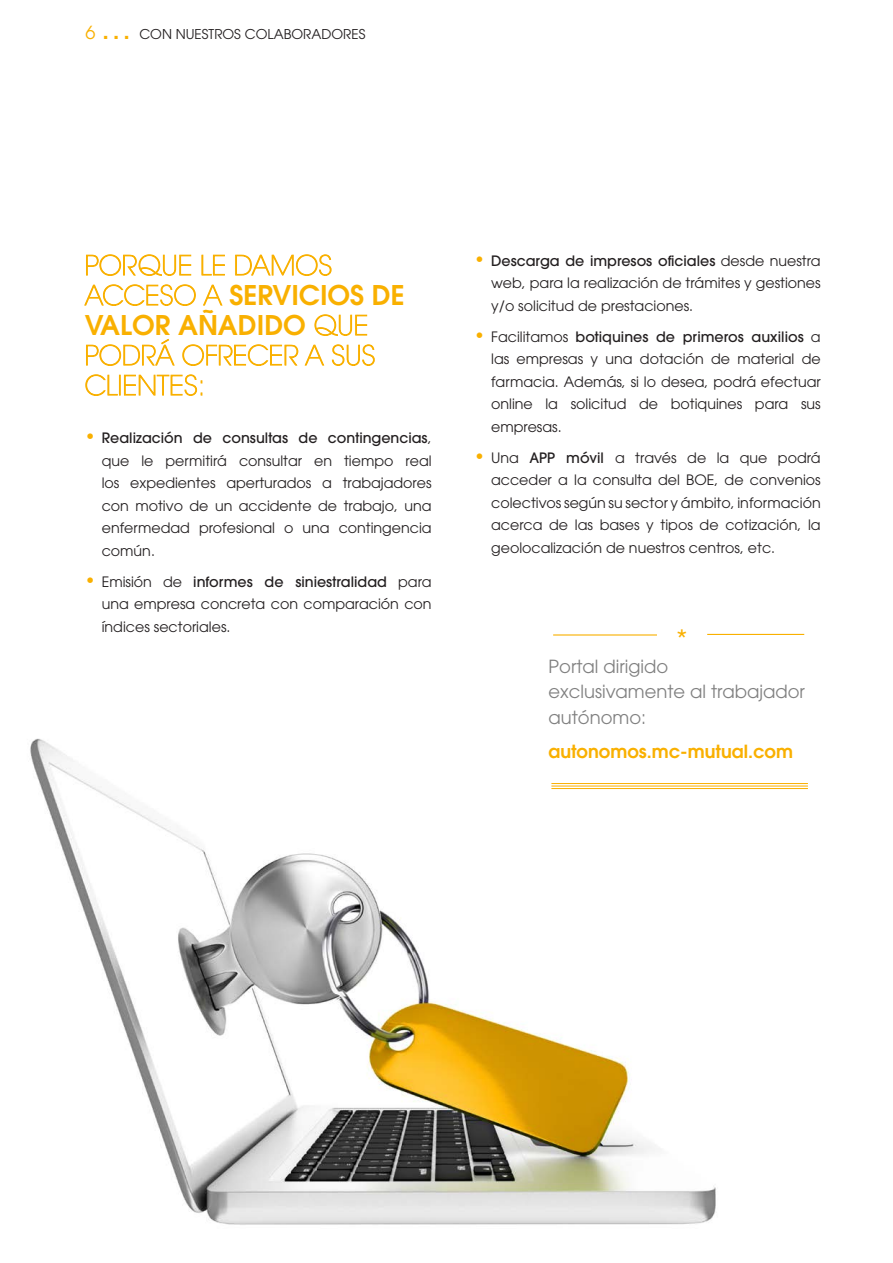
<style>
.page{position:relative;width:893px;height:1263px;background:#fff}
.page>*{position:absolute;margin:0;border:0;box-sizing:border-box;transform-origin:0 0}
.t1{font:600 27px/30px "ITC Avant Garde Std";color:#f9b000}
.t2{font:500 22.5px "ITC Avant Garde Std";color:#f9b000}
.t3{font:18px/25.5px "ITC Avant Garde Pro";color:#808080}
.t4{font:600 18px "ITC Avant Garde Std";color:#f9b000}
.t5{font:18px "ITC Avant Garde Pro";color:#f9b000}
.t6{font:14.25px/22.5px "ITC Avant Garde Pro";color:#231f20;text-align:justify}
.t7{font:13.5px "ITC Avant Garde Pro";color:#231f20}
.s1{font-family:"Frutiger Neue LT Pro";font-size:31.5px}
.s2{font-weight:200}
.s3{font-family:"ITC Avant Garde Std";font-weight:500;font-size:18px;color:#f9b000}
.s4{font-family:"ITC Avant Garde Std";font-weight:500}
</style>
<div class="page">
<svg style="left:86px;top:254px;width:105px;height:22px"></svg>
<svg style="left:201px;top:254px;width:24px;height:22px"></svg>
<svg style="left:235px;top:254px;width:97px;height:22px"></svg>
<svg style="left:84px;top:284px;width:112px;height:22px"></svg>
<svg style="left:203px;top:284px;width:20px;height:22px"></svg>
<svg style="left:314px;top:314px;width:53px;height:22px"></svg>
<svg style="left:86px;top:338px;width:89px;height:28px"></svg>
<svg style="left:182px;top:344px;width:142px;height:22px"></svg>
<svg style="left:332px;top:344px;width:43px;height:22px"></svg>
<svg style="left:85px;top:374px;width:33px;height:22px"></svg>
<div style="left:119px;top:375px;width:2px;height:20px;border:1px solid #f9b000"></div>
<svg style="left:124px;top:374px;width:78px;height:22px"></svg>
<img style="left:30px;top:738px;width:686px;height:487px">
<div style="left:536px;top:612px;width:285px;height:251px;background:#fff"></div>
<hr style="left:553px;top:634px;width:104px;height:1px;background:#f9b000">
<hr style="left:707px;top:634px;width:97px;height:1px;background:#f9b000">
<hr style="left:551px;top:783px;width:257px;height:1px;background:#f9b000">
<hr style="left:551px;top:785px;width:257px;height:1px;background:#f9b000">
<hr style="left:551px;top:788px;width:257px;height:1px;background:#f9b000">
<p class="t5" style="left:85px;top:21px;width:48px">6 <span class="s1">…</span></p>
<p class="t7" style="left:139px;top:26px;width:228px">CON NUESTROS COLABORADORES</p>
<p class="t1" style="left:85px;top:280px;width:322px"><span class="s2">ACCESO A</span> SERVICIOS DE<br>VALOR AÑADIDO <span class="s2">QUE</span></p>
<p class="t6" style="left:102px;top:426px;width:331px;text-indent:-17px"><span class="s3">•</span> <span class="s4">Realización de consultas de contingencias</span>, que le permitirá consultar en tiempo real los expedientes aperturados a trabajadores con motivo de un accidente de trabajo, una enfermedad profesional o una contingencia común.</p>
<p class="t6" style="left:102px;top:570px;width:331px;text-indent:-17px"><span class="s3">•</span> Emisión de <span class="s4">informes de siniestralidad</span> para una empresa concreta con comparación con índices sectoriales.</p>
<p class="t6" style="left:491px;top:249px;width:331px;text-indent:-17px"><span class="s3">•</span> <span class="s4">Descarga de impresos oficiales</span> desde nuestra web, para la realización de trámites y gestiones y/o solicitud de prestaciones.</p>
<p class="t6" style="left:491px;top:325px;width:331px;text-indent:-17px"><span class="s3">•</span> Facilitamos <span class="s4">botiquines de primeros auxilios</span> a las empresas y una dotación de material de farmacia. Además, si lo desea, podrá efectuar online la solicitud de botiquines para sus empresas.</p>
<p class="t6" style="left:491px;top:446px;width:331px;text-indent:-17px"><span class="s3">•</span> Una <span class="s4">APP móvil</span> a través de la que podrá acceder a la consulta del BOE, de convenios colectivos según su sector y ámbito, información acerca de las bases y tipos de cotización, la geolocalización de nuestros centros, etc.</p>
<p class="t2" style="left:676px;top:624px;width:14px">*</p>
<p class="t3" style="left:549px;top:653px;width:258px">Portal dirigido exclusivamente al trabajador autónomo:</p>
<p class="t4" style="left:549px;top:739px;width:246px">autonomos.mc-mutual.com</p>
</div>
